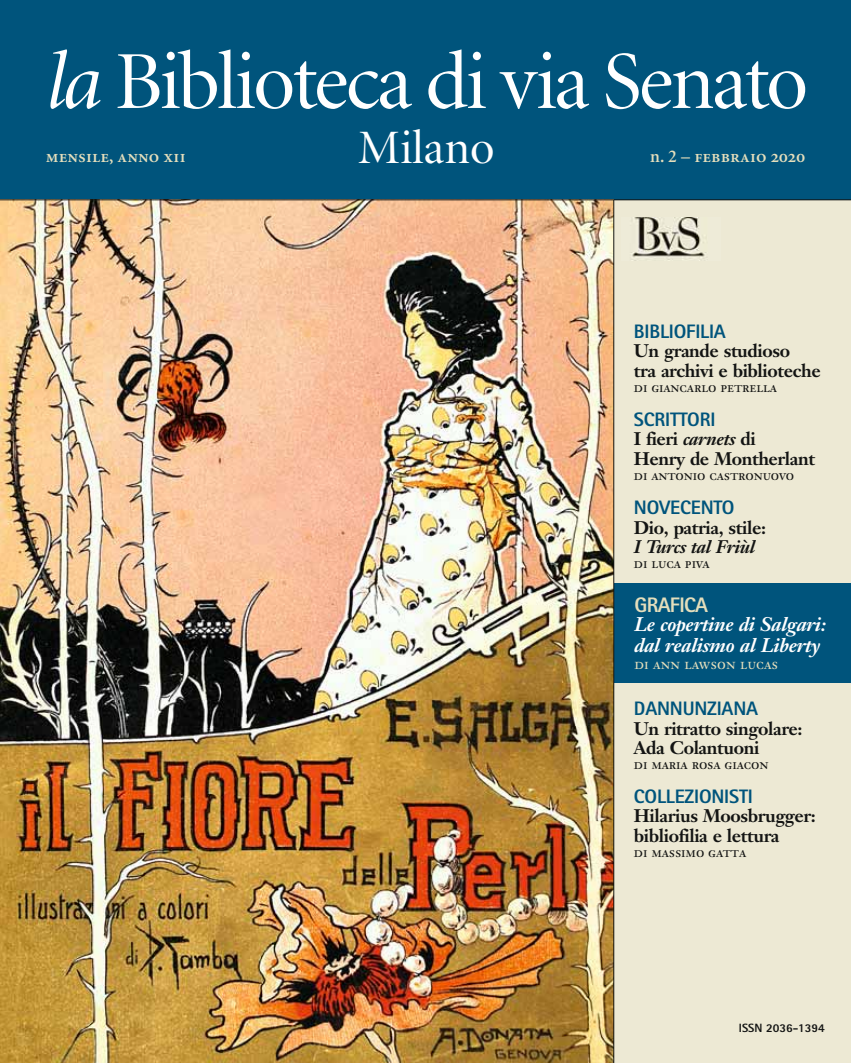
<style>
.page{position:relative;width:851px;height:1063px;background:#fff}
.page>*{position:absolute;margin:0;border:0;box-sizing:border-box;transform-origin:0 0}
.t1{font:82.5px "Minion Display";letter-spacing:-.03em;color:#fff}
.t2{font:48px "Minion Display";color:#fff}
.t3{font:800 21px "Rotis Sans Serif";letter-spacing:-.03em;color:#e4debc}
.t4{font:800 19.5px "Rotis Sans Serif";letter-spacing:-.01em;color:#00547c}
.t5{font:italic 700 19.5px/21px "Janson Text";letter-spacing:-.015em;color:#fff}
.t6{font:700 18px/19.5px "Janson Text";letter-spacing:-.02em;color:#131413}
.t7{font:18px "Minion Semibold SC";letter-spacing:.01em;color:#e4debc}
.t8{font:italic 700 18px "Janson Text";letter-spacing:-.02em;color:#131413}
.t9{font:15.75px "Janson Text Roman SC";color:#e4debc}
.t10{font:15px "Janson Text Roman SC";letter-spacing:-.01em;color:#131413}
.t11{font:800 12px "Rotis Sans Serif";color:#131413}
.s1{font-style:italic}
.s2{font-family:"Minion";font-weight:600}
</style>
<div class="page">
<div style="left:0;top:0;width:850px;height:1063px;background:#00547c"></div>
<div style="left:613px;top:200px;width:237px;height:863px;background:#ede9d4"></div>
<img style="left:631px;top:217px;width:75px;height:43px">
<div style="left:613px;top:583px;width:237px;height:100px;background:#00547c"></div>
<img style="left:0;top:201px;width:613px;height:862px">
<hr style="left:0;top:200px;width:850px;height:1px;background:#131413">
<hr style="left:613px;top:200px;width:1px;height:863px;background:#131413">
<h1 class="t1" style="left:46px;top:42px;width:763px"><span class="s1">la</span> Biblioteca di via Senato</h1>
<p class="t7" style="left:46px;top:147px;width:141px">mensile, anno xii</p>
<h2 class="t2" style="left:358px;top:124px;width:138px">Milano</h2>
<p class="t7" style="left:650px;top:147px;width:157px"><span class="s2">n. 2</span> – febbraio 2020</p>
<p class="t4" style="left:634px;top:319px;width:93px">BIBLIOFILIA</p>
<p class="t6" style="left:634px;top:341px;width:188px">Un grande studioso<br>tra archivi e biblioteche</p>
<p class="t10" style="left:634px;top:378px;width:145px">di giancarlo petrella</p>
<p class="t4" style="left:634px;top:407px;width:83px">SCRITTORI</p>
<p class="t6" style="left:634px;top:429px;width:183px">I fieri <span class="s1">carnets</span> di<br>Henry de Montherlant</p>
<p class="t10" style="left:634px;top:466px;width:162px">di antonio castronuovo</p>
<p class="t4" style="left:634px;top:495px;width:102px">NOVECENTO</p>
<p class="t6" style="left:634px;top:517px;width:133px">Dio, patria, stile:</p>
<p class="t8" style="left:634px;top:535px;width:123px">I Turcs tal Friùl</p>
<p class="t10" style="left:634px;top:554px;width:77px">di luca piva</p>
<p class="t3" style="left:634px;top:591px;width:75px">GRAFICA</p>
<p class="t5" style="left:634px;top:614px;width:193px">Le copertine di Salgari: dal realismo al Liberty</p>
<p class="t9" style="left:634px;top:654px;width:145px">di ann lawson lucas</p>
<p class="t4" style="left:634px;top:696px;width:126px">DANNUNZIANA</p>
<p class="t6" style="left:634px;top:718px;width:170px">Un ritratto singolare:<br>Ada Colantuoni</p>
<p class="t10" style="left:634px;top:755px;width:136px">di maria rosa giacon</p>
<p class="t4" style="left:634px;top:784px;width:120px">COLLEZIONISTI</p>
<p class="t6" style="left:634px;top:806px;width:183px">Hilarius Moosbrugger: bibliofilia e lettura</p>
<p class="t10" style="left:634px;top:843px;width:114px">di massimo gatta</p>
<p class="t11" style="left:738px;top:1021px;width:87px">ISSN 2036-1394</p>
</div>
